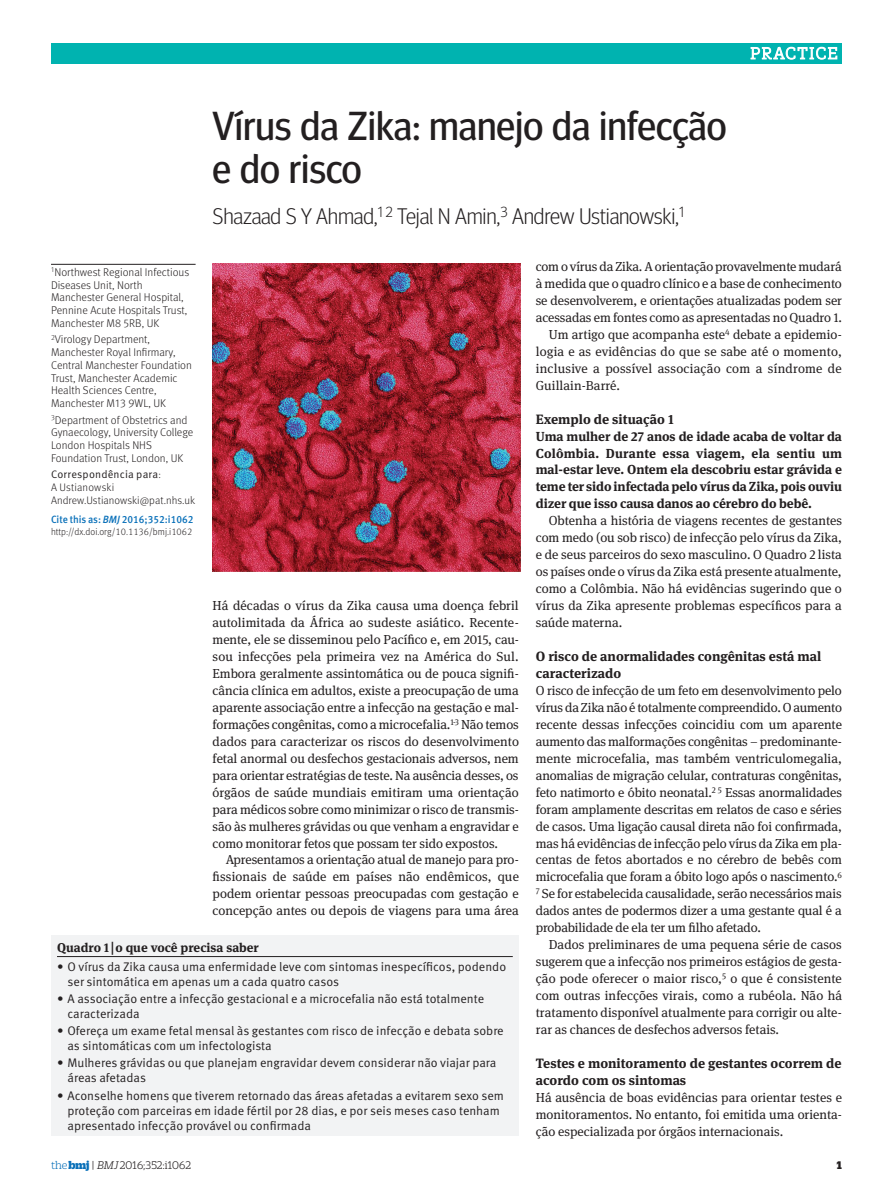
<style>
.page{position:relative;width:893px;height:1191px;background:#fff}
.page>*{position:absolute;margin:0;border:0;box-sizing:border-box;transform-origin:0 0}
.t1{font:40.5px/43.5px "Meta Head OT";color:#231f20}
.t2{font:300 22.5px "Meta Head OT";letter-spacing:-.01em;color:#231f20}
.t3{font:700 13.5px/17px "Meta Serif Pro";color:#231f20}
.t4{font:13.05px/17px "Meta Serif Pro";letter-spacing:-.005em;color:#231f20;text-align:justify}
.t5{font:700 13.05px/17px "Meta Serif Pro";letter-spacing:-.005em;color:#231f20;text-align:justify}
.t6{font:13.05px "Meta Serif Pro";letter-spacing:.015em;color:#231f20}
.t7{font:700 12.75px "Meta Serif Pro";color:#231f20}
.t8{font:12.45px/15px "Meta Pro Normal";color:#231f20}
.t9{font:300 12px "Duplicate Slab";color:#231f20}
.t10{font:900 12px "Duplicate Slab";color:#231f20}
.t11{font:300 11.25px/12.8px "Meta Pro";color:#231f20}
.t12{font:300 10.8px/12.8px "Meta Pro";letter-spacing:.01em;color:#231f20}
.t13{font:10.8px "Meta Pro Normal";letter-spacing:.015em;color:#231f20}
.t14{font:500 10.5px "Meta Pro";color:#0970b9;scale:.95 1}
.t15{font:300 9.75px "Meta Pro";color:#231f20;scale:.95 1}
.s1{font-family:"Meta Pro";font-weight:300}
.s2{font-style:italic}
.s3{font-family:"Meta Pro";font-weight:500;font-size:13.5px}
.s4{color:#0970b9}
.s5{font-weight:900;color:#0970b9}
</style>
<div class="page">
<div style="left:51px;top:43px;width:791px;height:21px;background:#00b3b0"></div>
<svg style="left:750px;top:46px;width:88px;height:14px"></svg>
<hr style="left:51px;top:264px;width:145px;height:1px;background:#231f20">
<img style="left:213px;top:263px;width:307px;height:308px">
<div style="left:51px;top:935px;width:468px;height:200px;background:#f2f3f4"></div>
<hr style="left:57px;top:956px;width:456px;height:1px;background:#231f20">
<h1 class="t1" style="left:213px;top:103px;width:515px">Vírus da Zika: manejo da infecção e do risco</h1>
<h2 class="t2" style="left:213px;top:203px;width:473px">Shazaad S Y Ahmad,<sup>1</sup> <sup>2</sup> Tejal N Amin,<sup>3</sup> Andrew Ustianowski,<sup>1</sup></h2>
<p class="t11" style="left:51px;top:265px;width:140px"><sup>1</sup>Northwest Regional Infectious<br>Diseases Unit, North<br>Manchester General Hospital,<br>Pennine Acute Hospitals Trust,<br>Manchester M8 5RB, UK</p>
<p class="t11" style="left:51px;top:332px;width:142px"><sup>2</sup>Virology Department,<br>Manchester Royal Infirmary,<br>Central Manchester Foundation<br>Trust, Manchester Academic<br>Health Sciences Centre,<br>Manchester M13 9WL, UK</p>
<p class="t11" style="left:51px;top:413px;width:144px"><sup>3</sup>Department of Obstetrics and<br>Gynaecology, University College<br>London Hospitals NHS<br>Foundation Trust, London, UK</p>
<p class="t13" style="left:51px;top:466px;width:111px">Correspondência para<span class="s1">:</span></p>
<p class="t12" style="left:51px;top:480px;width:146px">A Ustianowski<br>Andrew.Ustianowski@pat.nhs.uk</p>
<p class="t14" style="left:51px;top:511px;width:151px">Cite this as: <span class="s2">BMJ</span> 2016;352:i1062</p>
<p class="t15" style="left:51px;top:524px;width:150px">http://dx.doi.org/10.1136/bmj.i1062</p>
<p class="t4" style="left:213px;top:596px;width:308px">Há décadas o vírus da Zika causa uma doença febril autolimitada da África ao sudeste asiático. Recente&shy;mente, ele se disseminou pelo Pacífico e, em 2015, cau&shy;sou infecções pela primeira vez na América do Sul.<br>Embora geralmente assintomática ou de pouca signifi&shy;cância clínica em adultos, existe a preocupação de uma aparente associação entre a infecção na gestação e mal&shy;formações congênitas, como a microcefalia.<sup>1-3</sup> Não temos dados para caracterizar os riscos do desenvolvimento fetal anormal ou desfechos gestacionais adversos, nem para orientar estratégias de teste. Na ausência desses, os órgãos de saúde mundiais emitiram uma orientação para médicos sobre como minimizar o risco de transmis&shy;são às mulheres grávidas ou que venham a engravidar e como monitorar fetos que possam ter sido expostos.</p>
<p class="t4" style="left:213px;top:850px;width:308px;text-indent:13px">Apresentamos a orientação atual de manejo para pro&shy;fissionais de saúde em países não endêmicos, que podem orientar pessoas preocupadas com gestação e concepção antes ou depois de viagens para uma área</p>
<p class="t7" style="left:57px;top:937px;width:203px">Quadro 1 <span class="s3">|</span>o que você precisa saber</p>
<p class="t8" style="left:68px;top:958px;width:440px;text-indent:-10px">• O vírus da Zika causa uma enfermidade leve com sintomas inespecíficos, podendo ser sintomática em apenas um a cada quatro casos</p>
<p class="t8" style="left:68px;top:990px;width:418px;text-indent:-10px">• A associação entre a infecção gestacional e a microcefalia não está totalmente caracterizada</p>
<p class="t8" style="left:68px;top:1022px;width:438px;text-indent:-10px">• Ofereça um exame fetal mensal às gestantes com risco de infecção e debata sobre as sintomáticas com um infectologista</p>
<p class="t8" style="left:68px;top:1054px;width:430px;text-indent:-10px">• Mulheres grávidas ou que planejam engravidar devem considerar não viajar para áreas afetadas</p>
<p class="t8" style="left:68px;top:1087px;width:438px;text-indent:-10px">• Aconselhe homens que tiverem retornado das áreas afetadas a evitarem sexo sem proteção com parceiras em idade fértil por 28 dias, e por seis meses caso tenham apresentado infecção provável ou confirmada</p>
<p class="t4" style="left:536px;top:257px;width:307px">com o vírus da Zika. A orientação provavelmente mudará</p>
<p class="t4" style="left:536px;top:274px;width:308px">à medida que o quadro clínico e a base de conhecimento</p>
<p class="t4" style="left:536px;top:291px;width:308px">se desenvolverem, e orientações atualizadas podem ser</p>
<p class="t4" style="left:536px;top:308px;width:308px">acessadas em fontes como as apresentadas no Quadro 1.</p>
<p class="t4" style="left:549px;top:325px;width:295px">Um artigo que acompanha este<sup>4</sup> debate a epidemio-</p>
<p class="t4" style="left:536px;top:342px;width:308px">logia e as evidências do que se sabe até o momento,</p>
<p class="t6" style="left:536px;top:359px;width:308px">inclusive a possível associação com a síndrome de</p>
<p class="t4" style="left:536px;top:376px;width:86px">Guillain-Barré.</p>
<p class="t3" style="left:536px;top:409px;width:139px">Exemplo de situação 1</p>
<p class="t5" style="left:536px;top:426px;width:308px">Uma mulher de 27 anos de idade acaba de voltar da Colômbia. Durante essa viagem, ela sentiu um mal-estar leve. Ontem ela descobriu estar grávida e teme ter sido infectada pelo vírus da Zika, pois ouviu dizer que isso causa danos ao cérebro do bebê.</p>
<p class="t4" style="left:536px;top:511px;width:308px;text-indent:13px">Obtenha a história de viagens recentes de gestantes com medo (ou sob risco) de infecção pelo vírus da Zika, e de seus parceiros do sexo masculino. O Quadro 2 lista os países onde o vírus da Zika está presente atualmente, como a Colômbia. Não há evidências sugerindo que o vírus da Zika apresente problemas específicos para a saúde materna.</p>
<p class="t3" style="left:536px;top:646px;width:287px">O risco de anormalidades congênitas está mal caracterizado</p>
<p class="t4" style="left:536px;top:681px;width:308px">O risco de infecção de um feto em desenvolvimento pelo vírus da Zika não é totalmente compreendido. O aumento recente dessas infecções coincidiu com um aparente aumento das malformações congênitas – predominante&shy;mente microcefalia, mas também ventriculomegalia, anomalias de migração celular, contraturas congênitas, feto natimorto e óbito neonatal.<sup>2</sup> <sup>5</sup> Essas anormalidades foram amplamente descritas em relatos de caso e séries de casos. Uma ligação causal direta não foi confirmada, mas há evidências de infecção pelo vírus da Zika em pla&shy;centas de fetos abortados e no cérebro de bebês com microcefalia que foram a óbito logo após o nascimento.<sup>6<br>7</sup> Se for estabelecida causalidade, serão necessários mais dados antes de podermos dizer a uma gestante qual é a probabilidade de ela ter um filho afetado.</p>
<p class="t4" style="left:536px;top:935px;width:308px;text-indent:13px">Dados preliminares de uma pequena série de casos sugerem que a infecção nos primeiros estágios de gesta&shy;ção pode oferecer o maior risco,<sup>5</sup> o que é consistente com outras infecções virais, como a rubéola. Não há tratamento disponível atualmente para corrigir ou alte&shy;rar as chances de desfechos adversos fetais.</p>
<p class="t3" style="left:536px;top:1053px;width:307px">Testes e monitoramento de gestantes ocorrem de acordo com os sintomas</p>
<p class="t4" style="left:536px;top:1088px;width:308px">Há ausência de boas evidências para orientar testes e monitoramentos. No entanto, foi emitida uma orienta&shy;ção especializada por órgãos internacionais.</p>
<p class="t9" style="left:51px;top:1158px;width:141px"><span class="s4">the</span> <span class="s5">bmj</span> | <span class="s2">BMJ</span> 2016;352:i1062</p>
<p class="t10" style="left:837px;top:1157px;width:7px">1</p>
</div>
